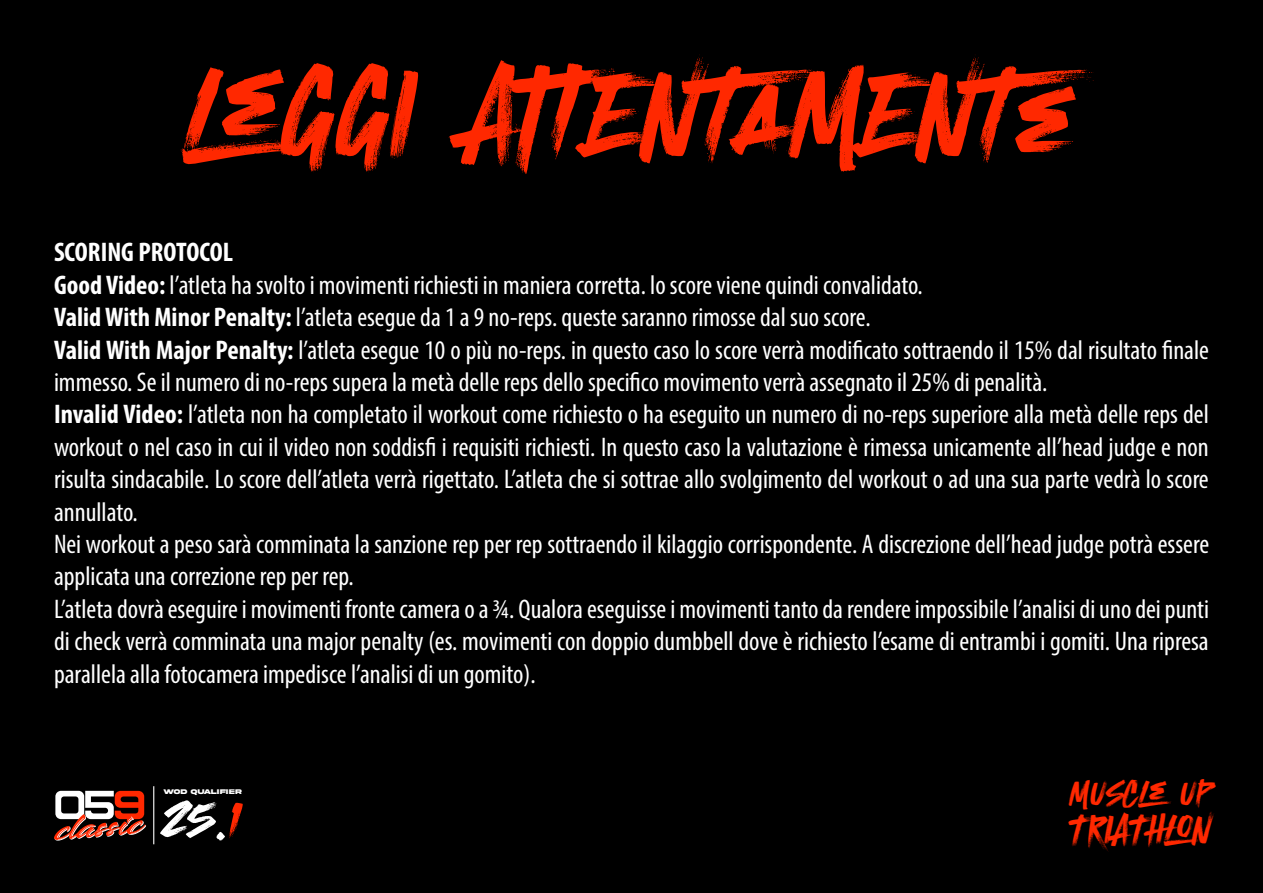
<style>
.page{position:relative;width:1263px;height:893px;background:#000}
.page>*{position:absolute;margin:0;border:0;box-sizing:border-box;transform-origin:0 0}
.t1{font:114.45px "Atomic Marker";color:#ff2800}
.t2{font:51.3px "Atomic Marker";color:#fff}
.t3{font:37.05px "Atomic Marker";color:#ff2800}
.t4{font:31.95px "Atomic Marker";color:#ff2800}
.t5{font:condensed 27px/32.4px "Myriad Pro";color:#fff}
.t6{font:700 7.2px "Akira Expanded Super";letter-spacing:.055em;color:#fff}
.s1{font-weight:700}
.s2{color:#ff2800}
</style>
<div class="page">
<svg style="left:54px;top:791px;width:92px;height:50px"></svg>
<hr style="left:153px;top:786px;width:1px;height:58px;background:#fff">
<h1 class="t1" style="left:187px;top:48px;width:933px">LEGGI ATTENTAMENTE</h1>
<p class="t5" style="left:54px;top:236px;width:1157px"><span class="s1">SCORING PROTOCOL<br>Good Video:</span> l’atleta ha svolto i movimenti richiesti in maniera corretta. lo score viene quindi convalidato.<br><span class="s1">Valid With Minor Penalty:</span> l’atleta esegue da 1 a 9 no-reps. queste saranno rimosse dal suo score.<br><span class="s1">Valid With Major Penalty:</span> l’atleta esegue 10 o più no-reps. in questo caso lo score verrà modificato sottraendo il 15% dal risultato finale immesso. Se il numero di no-reps supera la metà delle reps dello specifico movimento verrà assegnato il 25% di penalità.<br><span class="s1">Invalid Video:</span> l’atleta non ha completato il workout come richiesto o ha eseguito un numero di no-reps superiore alla metà delle reps del workout o nel caso in cui il video non soddisfi i requisiti richiesti. In questo caso la valutazione è rimessa unicamente all’head judge e non risulta sindacabile. Lo score dell’atleta verrà rigettato. L’atleta che si sottrae allo svolgimento del workout o ad una sua parte vedrà lo score annullato.<br>Nei workout a peso sarà comminata la sanzione rep per rep sottraendo il kilaggio corrispondente. A discrezione dell’head judge potrà essere applicata una correzione rep per rep.<br>L’atleta dovrà eseguire i movimenti fronte camera o a ¾. Qualora eseguisse i movimenti tanto da rendere impossibile l’analisi di uno dei punti di check verrà comminata una major penalty (es. movimenti con doppio dumbbell dove è richiesto l’esame di entrambi i gomiti. Una ripresa parallela alla fotocamera impedisce l’analisi di un gomito).</p>
<p class="t6" style="left:163px;top:788px;width:80px">WOD QUALIFIER</p>
<p class="t4" style="left:1070px;top:775px;width:143px">MUSCLE UP</p>
<h3 class="t3" style="left:1070px;top:809px;width:143px">TRIATHLON</h3>
<h2 class="t2" style="left:163px;top:791px;width:80px">25.<span class="s2">1</span></h2>
</div>
